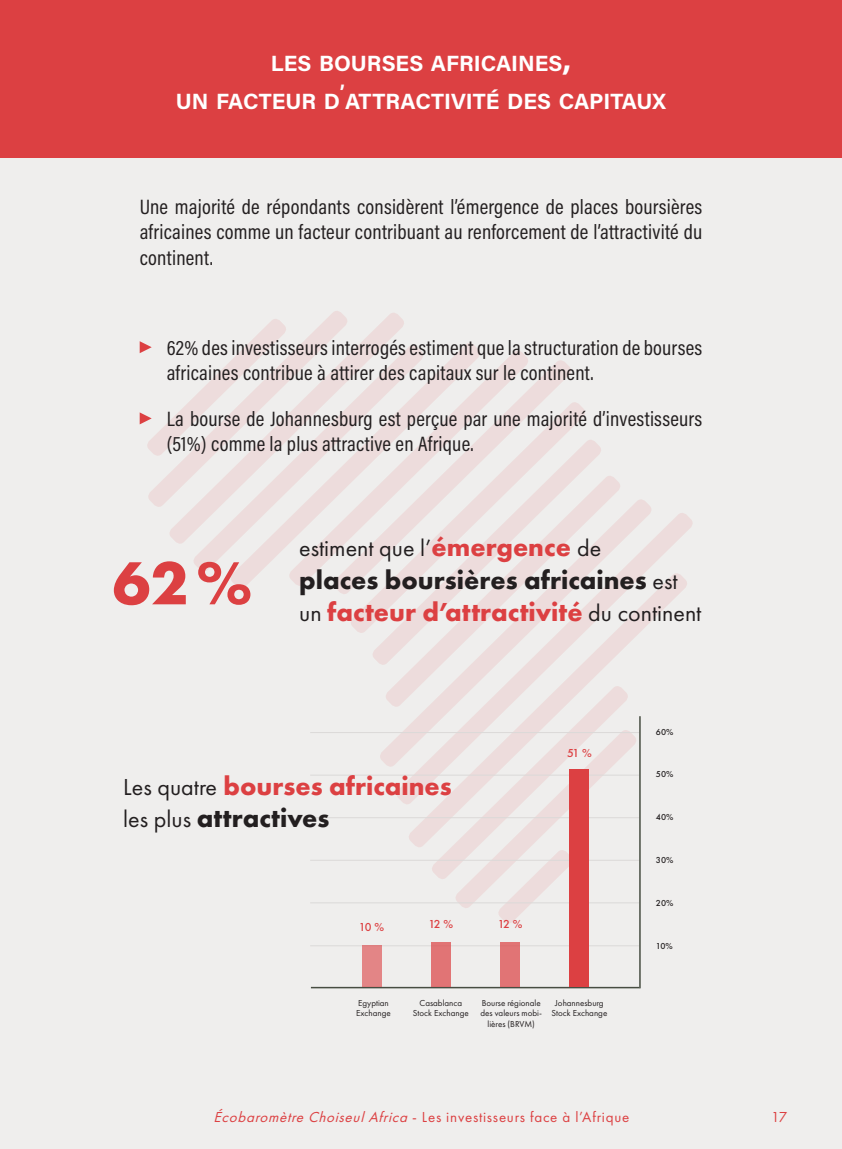
<style>
.page{position:relative;width:842px;height:1149px;background:#fff}
.page>*{position:absolute;margin:0;border:0;box-sizing:border-box;transform-origin:0 0}
.t1{font:700 63px "Futura PT";color:#dc4042}
.t2{font:700 27px/32.4px "Futura PT";color:#231f20}
.t3{font:700 27px/32.4px "Futura PT";color:#dc4042}
.t4{font:24px "Futura PT";color:#231f20}
.t5{font:700 22.05px/37.8px "Acumin Pro";color:#fff;text-align:center}
.t6{font:21px/25.2px "Acumin Pro Cond";letter-spacing:.01em;color:#231f20}
.t7{font:700 18.3px "Acumin Pro";color:#fff}
.t8{font:15px "Futura PT";letter-spacing:.05em;color:#dc4042}
.t9{font:500 12px "Futura PT";letter-spacing:-.125em;color:#dc4042}
.t10{font:9px/10.8px "Futura PT";color:#231f20;text-align:center}
.t11{font:500 9px "Futura PT";color:#231f20}
.s1{font-size:31.5px}
.s2{font-weight:700;font-size:27px;color:#dc4042}
.s3{font-weight:400;font-size:24px}
.s4{color:#dc4042}
.s5{font-weight:400;font-size:24px;color:#231f20}
.s6{color:#231f20}
.s7{font-style:italic}
</style>
<div class="page">
<div style="left:0;top:0;width:842px;height:1148px;background:#efeeed"></div>
<svg style="left:147px;top:311px;width:546px;height:614px"></svg>
<div style="left:0;top:0;width:842px;height:158px;background:#dc4042"></div>
<hr style="left:310px;top:902px;width:329px;height:1px;background:#dbd9d8">
<hr style="left:310px;top:945px;width:329px;height:1px;background:#dbd9d8">
<hr style="left:310px;top:859px;width:329px;height:1px;background:#dbd9d8">
<hr style="left:310px;top:817px;width:329px;height:1px;background:#dbd9d8">
<hr style="left:310px;top:774px;width:329px;height:1px;background:#dbd9d8">
<hr style="left:310px;top:732px;width:329px;height:1px;background:#dbd9d8">
<svg style="left:140px;top:341px;width:12px;height:12px"></svg>
<svg style="left:140px;top:412px;width:12px;height:12px"></svg>
<hr style="left:311px;top:986px;width:328px;height:2px;background:#474d42">
<hr style="left:639px;top:716px;width:2px;height:272px;background:#474d42">
<div style="left:570px;top:769px;width:19px;height:217px;background:#dc4042"></div>
<div style="left:431px;top:942px;width:19px;height:44px;background:#e17475"></div>
<div style="left:501px;top:942px;width:19px;height:44px;background:#e17475"></div>
<div style="left:362px;top:944px;width:19px;height:42px;background:#e38586"></div>
<p class="t5" style="left:176px;top:43px;width:492px">LES BOURSES AFRICAINES<span class="s1">,<br></span>UN FACTEUR D ATTRACTIVITÉ DES CAPITAUX</p>
<p class="t7" style="left:340px;top:79px;width:7px">’</p>
<p class="t6" style="left:140px;top:194px;width:564px;text-align:justify">Une majorité de répondants considèrent l’émergence de places boursières africaines comme un facteur contribuant au renforcement de l’attractivité du continent.</p>
<p class="t6" style="left:167px;top:334px;width:537px">62% des investisseurs interrogés estiment que la structuration de bourses africaines contribue à attirer des capitaux sur le continent.</p>
<p class="t6" style="left:167px;top:406px;width:537px">La bourse de Johannesburg est perçue par une majorité d’investisseurs (51%) comme la plus attractive en Afrique.</p>
<h1 class="t1" style="left:113px;top:542px;width:141px">62%</h1>
<p class="t4" style="left:299px;top:533px;width:304px">estiment que l’<span class="s2">émergence</span> de</p>
<p class="t2" style="left:299px;top:562px;width:404px">places boursières africaines <span class="s3">est un</span> <span class="s4">facteur d’attractivité</span> <span class="s3">du continent</span></p>
<p class="t9" style="left:567px;top:745px;width:26px">51 %</p>
<p class="t11" style="left:656px;top:726px;width:19px">60%</p>
<p class="t3" style="left:123px;top:768px;width:330px"><span class="s5">Les quatre</span> bourses africaines <span class="s5">les plus</span> <span class="s6">attractives</span></p>
<p class="t11" style="left:656px;top:768px;width:19px">50%</p>
<p class="t11" style="left:656px;top:811px;width:19px">40%</p>
<p class="t11" style="left:656px;top:854px;width:19px">30%</p>
<p class="t11" style="left:656px;top:897px;width:19px">20%</p>
<p class="t9" style="left:359px;top:919px;width:27px">10 %</p>
<p class="t9" style="left:428px;top:916px;width:26px">12 %</p>
<p class="t9" style="left:498px;top:916px;width:26px">12 %</p>
<p class="t11" style="left:656px;top:940px;width:18px">10%</p>
<p class="t10" style="left:356px;top:996px;width:36px;text-align:left">Egyptian<br>Exchange</p>
<p class="t10" style="left:413px;top:996px;width:57px">Casablanca<br>Stock Exchange</p>
<p class="t10" style="left:480px;top:996px;width:63px">Bourse régionale des valeurs mobi&shy;lières (BRVM)</p>
<p class="t10" style="left:552px;top:996px;width:57px">Johannesburg<br>Stock Exchange</p>
<p class="t8" style="left:213px;top:1107px;width:417px"><span class="s7">Écobaromètre ChoiseulAfrica</span> - Les investisseurs face à l’Afrique</p>
<p class="t8" style="left:771px;top:1107px;width:18px">17</p>
</div>
